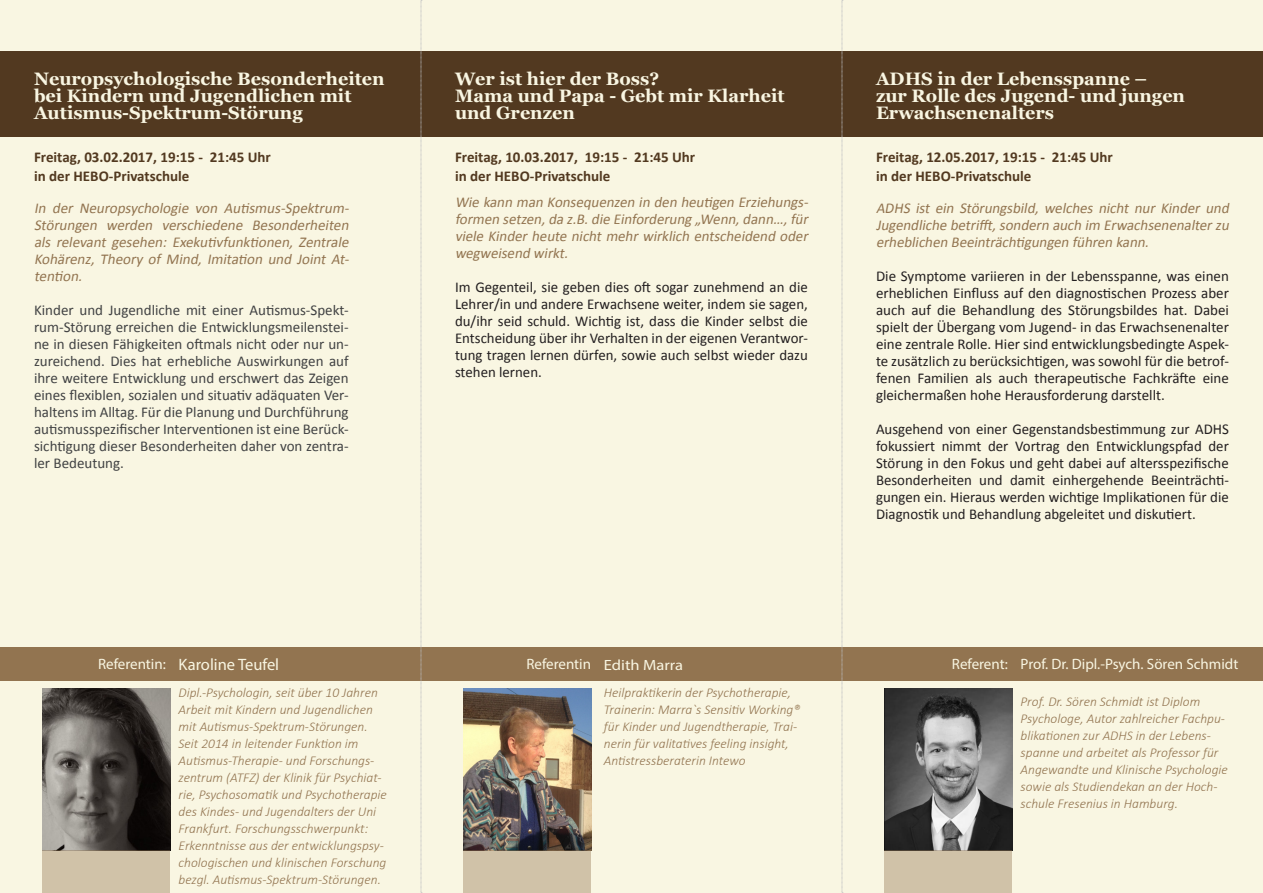
<style>
.page{position:relative;width:1263px;height:893px;background:#f9f6e2}
.page>*{position:absolute;margin:0;border:0;box-sizing:border-box;transform-origin:0 0}
._145_HEBO_Überschrif{font:700 18px/17px "Georgia";color:#f9f6e2}
._145_HEBO_Text_bold{font:16.5px "Myriad Pro";color:#f9f6e2}
._145_HEBO_Text_bold-2{font:15px/17px "Calibri";color:#231f20;text-align:justify}
._145_HEBO_Text_bold-3{font:15px/17px "Calibri";color:#414243;text-align:justify}
._145_HEBO_Text_bold-4{font:italic 15px/17px "Calibri";color:#927450;text-align:justify}
._145_HEBO_Überschrif-2{font:700 15px/19.5px "Calibri";color:#523920}
._145_HEBO_Standard{font:italic 15px/17px "Calibri";color:#927450;text-align:justify}
._145_HEBO_Text_bold-5{font:15px "Myriad Pro";color:#f9f6e2}
._145_HEBO_Text_bold-6{font:14.85px "Myriad Pro";color:#f9f6e2;scale:1.11 1}
._145_Anmerkungen{font:italic 300 13.5px/17px "Calibri";color:#927450}
</style>
<div class="page">
<div style="left:0;top:51px;width:1263px;height:85px;background:#523920"></div>
<div style="left:0;top:647px;width:1263px;height:33px;background:#927450"></div>
<img style="left:43px;top:689px;width:127px;height:161px">
<img style="left:463px;top:689px;width:128px;height:161px">
<img style="left:884px;top:689px;width:128px;height:161px">
<svg style="left:421px;top:0;width:1px;height:893px"></svg>
<svg style="left:842px;top:0;width:1px;height:893px"></svg>
<div style="left:43px;top:850px;width:127px;height:43px;background:#d0c2a8"></div>
<div style="left:463px;top:850px;width:128px;height:43px;background:#d0c2a8"></div>
<div style="left:884px;top:850px;width:128px;height:43px;background:#d0c2a8"></div>
<p class="_145_HEBO_Überschrif" style="left:34px;top:70px;width:352px">Neuropsychologische Besonderheiten bei Kindern und Jugendlichen mit<br>Autismus-Spektrum-Störung</p>
<p class="_145_HEBO_Überschrif" style="left:876px;top:70px;width:273px">ADHS in der Lebensspanne –</p>
<p class="_145_HEBO_Überschrif" style="left:455px;top:70px;width:206px">Wer ist hier der Boss?</p>
<p class="_145_HEBO_Überschrif" style="left:455px;top:87px;width:331px">Mama und Papa - Gebt mir Klarheit</p>
<p class="_145_HEBO_Überschrif" style="left:455px;top:104px;width:121px">und Grenzen</p>
<p class="_145_HEBO_Überschrif" style="left:876px;top:87px;width:311px">zur Rolle des Jugend- und jungen</p>
<p class="_145_HEBO_Überschrif" style="left:876px;top:104px;width:180px">Erwachsenenalters</p>
<p class="_145_HEBO_Überschrif-2" style="left:34px;top:147px;width:238px">Freitag, 03.02.2017, 19:15 - 21:45 Uhr in der HEBO-Privatschule</p>
<p class="_145_HEBO_Text_bold-4" style="left:34px;top:199px;width:320px">In der Neuropsychologie von Autismus-Spektrum-Störungen werden verschiedene Besonderheiten als relevant gesehen: Exekutivfunktionen, Zentrale Kohärenz, Theory of Mind, Imitation und Joint At&shy;tention.</p>
<p class="_145_HEBO_Text_bold-3" style="left:34px;top:301px;width:316px">Kinder und Jugendliche mit einer Autismus-Spekt&shy;rum-Störung erreichen die Entwicklungsmeilenstei&shy;ne in diesen Fähigkeiten oftmals nicht oder nur un&shy;zureichend. Dies hat erhebliche Auswirkungen auf ihre weitere Entwicklung und erschwert das Zeigen eines flexiblen, sozialen und situativ adäquaten Ver&shy;haltens im Alltag. Für die Planung und Durchführung autismusspezifischer Interventionen ist eine Berück&shy;sichtigung dieser Besonderheiten daher von zentra&shy;ler Bedeutung.</p>
<p class="_145_HEBO_Überschrif-2" style="left:455px;top:147px;width:242px">Freitag, 10.03.2017, 19:15 - 21:45 Uhr in der HEBO-Privatschule</p>
<p class="_145_HEBO_Text_bold-4" style="left:455px;top:194px;width:358px">Wie kann man Konsequenzen in den heutigen Erziehungs&shy;formen setzen,da z.B.die Einforderung „Wenn,dann…,für viele Kinder heute nicht mehr wirklich entscheidend oder wegweisend wirkt.</p>
<p class="_145_HEBO_Text_bold-2" style="left:455px;top:279px;width:354px">Im Gegenteil, sie geben dies oft sogar zunehmend an die Lehrer/in und andere Erwachsene weiter, indem sie sagen, du/ihr seid schuld. Wichtig ist, dass die Kinder selbst die Entscheidung über ihr Verhalten in der eigenen Verantwor&shy;tung tragen lernen dürfen, sowie auch selbst wieder dazu stehen lernen.</p>
<p class="_145_HEBO_Überschrif-2" style="left:876px;top:147px;width:238px">Freitag, 12.05.2017, 19:15 - 21:45 Uhr in der HEBO-Privatschule</p>
<p class="_145_HEBO_Standard" style="left:876px;top:199px;width:358px">ADHS ist ein Störungsbild, welches nicht nur Kinder und Jugendliche betrifft,sondern auch im Erwachsenenalterzu erheblichen Beeinträchtigungen führen kann.</p>
<p class="_145_HEBO_Text_bold-2" style="left:876px;top:267px;width:354px">Die Symptome variieren in der Lebensspanne, was einen erheblichen Einfluss auf den diagnostischen Prozess aber auch auf die Behandlung des Störungsbildes hat. Dabei spielt der Übergang vom Jugend- in das Erwachsenenalter eine zentrale Rolle. Hier sind entwicklungsbedingte Aspek&shy;te zusätzlich zu berücksichtigen, was sowohl für die betrof&shy;fenen Familien als auch therapeutische Fachkräfte eine gleichermaßen hohe Herausforderung darstellt.</p>
<p class="_145_HEBO_Text_bold-2" style="left:876px;top:420px;width:354px">Ausgehend von einer Gegenstandsbestimmung zur ADHS fokussiert nimmt der Vortrag den Entwicklungspfad der Störung in den Fokus und geht dabei auf altersspezifische Besonderheiten und damit einhergehende Beeinträchti&shy;gungen ein. Hieraus werden wichtige Implikationen für die Diagnostik und Behandlung abgeleitet und diskutiert.</p>
<p class="_145_HEBO_Text_bold" style="left:179px;top:654px;width:102px">Karoline Teufel</p>
<p class="_145_HEBO_Text_bold-5" style="left:98px;top:655px;width:69px">Referentin:</p>
<p class="_145_HEBO_Text_bold-5" style="left:526px;top:655px;width:66px">Referentin</p>
<p class="_145_HEBO_Text_bold-6" style="left:604px;top:655px;width:73px">Edith Marra</p>
<p class="_145_HEBO_Text_bold-5" style="left:952px;top:655px;width:57px">Referent:</p>
<p class="_145_HEBO_Text_bold-5" style="left:1020px;top:655px;width:219px">Prof. Dr. Dipl.-Psych. Sören Schmidt</p>
<p class="_145_Anmerkungen" style="left:179px;top:684px;width:210px">Dipl.-Psychologin, seit über 10 Jahren Arbeit mit Kindern und Jugendlichen mit Autismus-Spektrum-Störungen.<br>Seit 2014 in leitender Funktion im Autismus-Therapie- und Forschungs&shy;zentrum (ATFZ) der Klinik für Psychiat&shy;rie, Psychosomatik und Psychotherapie des Kindes- und Jugendalters der Uni Frankfurt. Forschungsschwerpunkt:<br>Erkenntnisse aus der entwicklungspsy&shy;chologischen und klinischen Forschung bezgl. Autismus-Spektrum-Störungen.</p>
<p class="_145_Anmerkungen" style="left:604px;top:684px;width:198px">Heilpraktikerin der Psychotherapie, Trainerin: Marra`s Sensitiv Working® für Kinder und Jugendtherapie, Trai&shy;nerin für valitatives feeling insight, Antistressberaterin Intewo</p>
<p class="_145_Anmerkungen" style="left:1020px;top:693px;width:209px">Prof. Dr. Sören Schmidt ist Diplom Psychologe, Autor zahlreicher Fachpu&shy;blikationen zur ADHS in der Lebens&shy;spanne und arbeitet als Professor für Angewandte und Klinische Psychologie sowie als Studiendekan an der Hoch&shy;schule Fresenius in Hamburg.</p>
</div>
